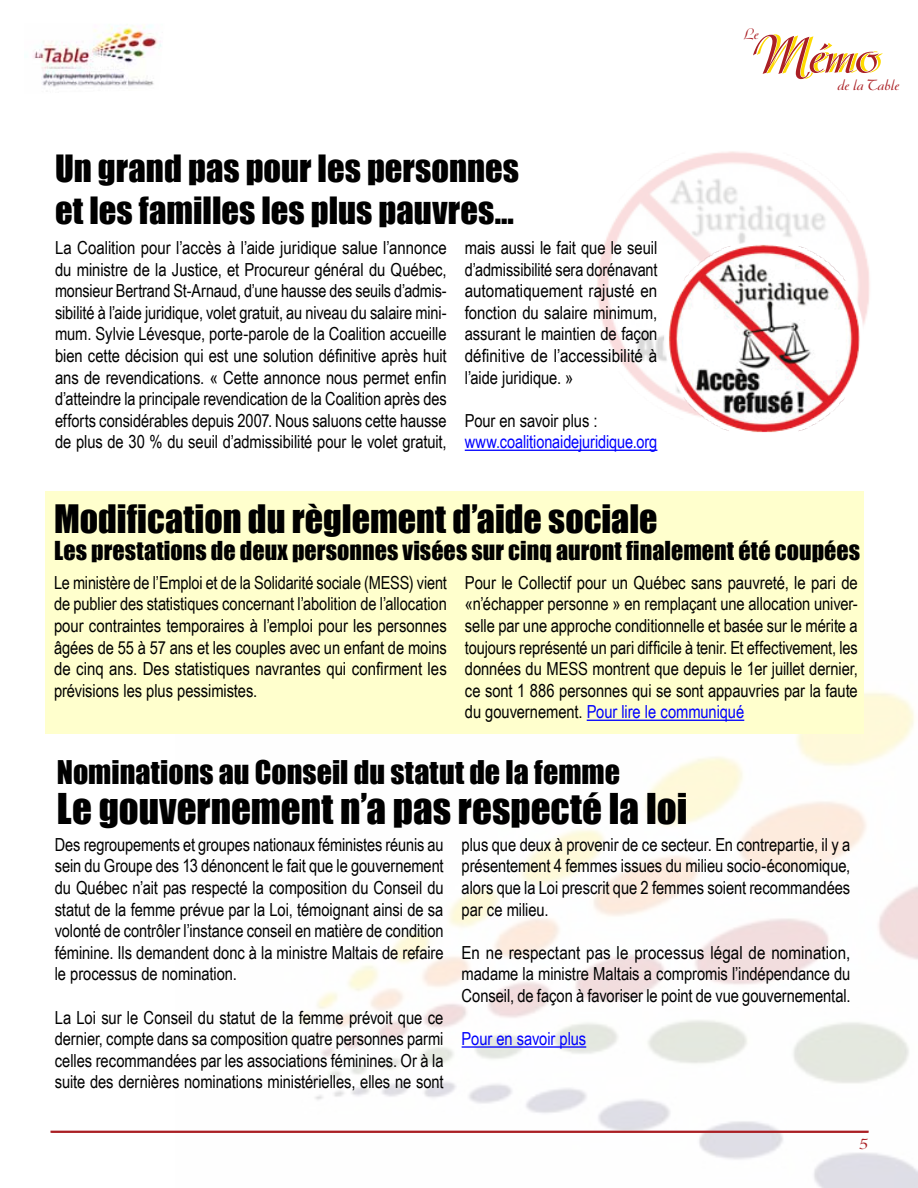
<style>
.page{position:relative;width:918px;height:1188px;background:#fff}
.page>*{position:absolute;margin:0;border:0;box-sizing:border-box;transform-origin:0 0}
.t1{font:52.5px "Arkona";color:#feda00}
.t2{font:39px "Impact";color:#000}
.t3{font:36px "Impact";color:#000}
.t4{font:34.5px/41.4px "Impact";color:#000}
.t5{font:30px "Impact";color:#000}
.t6{font:24px "Impact";color:#000}
.t7{font:18px/21.6px "Arial Narrow";letter-spacing:-.005em;color:#000;text-align:justify}
.t8{font:18px "Arial Narrow";letter-spacing:-.005em;color:#00f}
.t9{font:17.1px "Arkona";color:#aa1f24}
.t10{font:15px "Arkona";color:#aa1f24}
.s1{color:#00f}
</style>
<div class="page">
<img style="left:32px;top:25px;width:130px;height:62px">
<img style="left:597px;top:151px;width:273px;height:252px">
<div style="left:46px;top:491px;width:818px;height:243px;background:#ffffcd"></div>
<div style="left:50px;top:1131px;width:819px;height:2px;border:2px solid #aa1f24"></div>
<hr style="left:465px;top:450px;width:192px;height:1px;background:#00f">
<hr style="left:587px;top:720px;width:157px;height:1px;background:#00f">
<hr style="left:462px;top:1046px;width:124px;height:2px;background:#00f">
<img style="left:665px;top:240px;width:199px;height:193px">
<h3 class="t4" style="left:55px;top:147px;width:466px">Un grand pas pour les personnes et les familles les plus pauvres…</h3>
<p class="t7" style="left:55px;top:236px;width:393px">La Coalition pour l’accès à l’aide juridique salue l’annonce du ministre de la Justice, et Procureur général du Québec, monsieur Bertrand St-Arnaud, d’une hausse des seuils d’admis&shy;sibilité à l’aide juridique, volet gratuit, au niveau du salaire mini&shy;mum. Sylvie Lévesque, porte-parole de la Coalition accueille bien cette décision qui est une solution définitive après huit ans de revendications. « Cette annonce nous permet enfin d’atteindre la principale revendication de la Coalition après des efforts considérables depuis 2007. Nous saluons cette hausse de plus de 30 % du seuil d’admissibilité pour le volet gratuit,</p>
<p class="t7" style="left:465px;top:236px;width:194px">mais aussi le fait que le seuil d’admissibilité sera dorénavant automatiquement rajusté en fonction du salaire minimum, assurant le maintien de façon définitive de l’accessibilité à l’aide juridique. »</p>
<p class="t7" style="left:465px;top:409px;width:134px">Pour en savoir plus :</p>
<p class="t8" style="left:465px;top:429px;width:194px">www.coalitionaidejuridique.org</p>
<p class="t10" style="left:744px;top:25px;width:16px">Le</p>
<h1 class="t1" style="left:756px;top:24px;width:128px">Mémo</h1>
<p class="t10" style="left:837px;top:76px;width:63px">de la Table</p>
<h3 class="t3" style="left:54px;top:491px;width:605px">Modification du règlement d’aide sociale</h3>
<h3 class="t6" style="left:54px;top:532px;width:808px">Les prestations de deux personnes visées sur cinq auront finalement été coupées</h3>
<p class="t7" style="left:54px;top:571px;width:395px">Le ministère de l’Emploi et de la Solidarité sociale (MESS) vient de publier des statistiques concernant l’abolition de l’allocation pour contraintes temporaires à l’emploi pour les personnes âgées de 55 à 57 ans et les couples avec un enfant de moins de cinq ans. Des statistiques navrantes qui confirment les prévisions les plus pessimistes.</p>
<p class="t7" style="left:465px;top:571px;width:395px">Pour le Collectif pour un Québec sans pauvreté, le pari de «n’échapper personne » en remplaçant une allocation univer&shy;selle par une approche conditionnelle et basée sur le mérite a toujours représenté un pari difficile à tenir. Et effectivement, les données du MESS montrent que depuis le 1er juillet dernier, ce sont 1 886 personnes qui se sont appauvries par la faute du gouvernement. <span class="s1">Pour lire le communiqué</span></p>
<h3 class="t5" style="left:57px;top:749px;width:565px">Nominations au Conseil du statut de la femme</h3>
<h2 class="t2" style="left:57px;top:779px;width:632px">Le gouvernement n’a pas respecté la loi</h2>
<p class="t7" style="left:55px;top:833px;width:390px">Des regroupements et groupes nationaux féministes réunis au sein du Groupe des 13 dénoncent le fait que le gouvernement du Québec n’ait pas respecté la composition du Conseil du statut de la femme prévue par la Loi, témoignant ainsi de sa volonté de contrôler l’instance conseil en matière de condition féminine. Ils demandent donc à la ministre Maltais de refaire le processus de nomination.</p>
<p class="t7" style="left:55px;top:1006px;width:390px">La Loi sur le Conseil du statut de la femme prévoit que ce dernier, compte dans sa composition quatre personnes parmi celles recommandées par les associations féminines. Or à la suite des dernières nominations ministérielles, elles ne sont</p>
<p class="t7" style="left:462px;top:833px;width:390px">plus que deux à provenir de ce secteur. En contrepartie, il y a présentement 4 femmes issues du milieu socio-économique, alors que la Loi prescrit que 2 femmes soient recommandées par ce milieu.</p>
<p class="t7" style="left:462px;top:941px;width:390px">En ne respectant pas le processus légal de nomination, madame la ministre Maltais a compromis l’indépendance du Conseil, de façon à favoriser le point de vue gouvernemental.</p>
<p class="t8" style="left:462px;top:1026px;width:126px">Pour en savoir plus</p>
<p class="t9" style="left:859px;top:1133px;width:10px">5</p>
</div>
